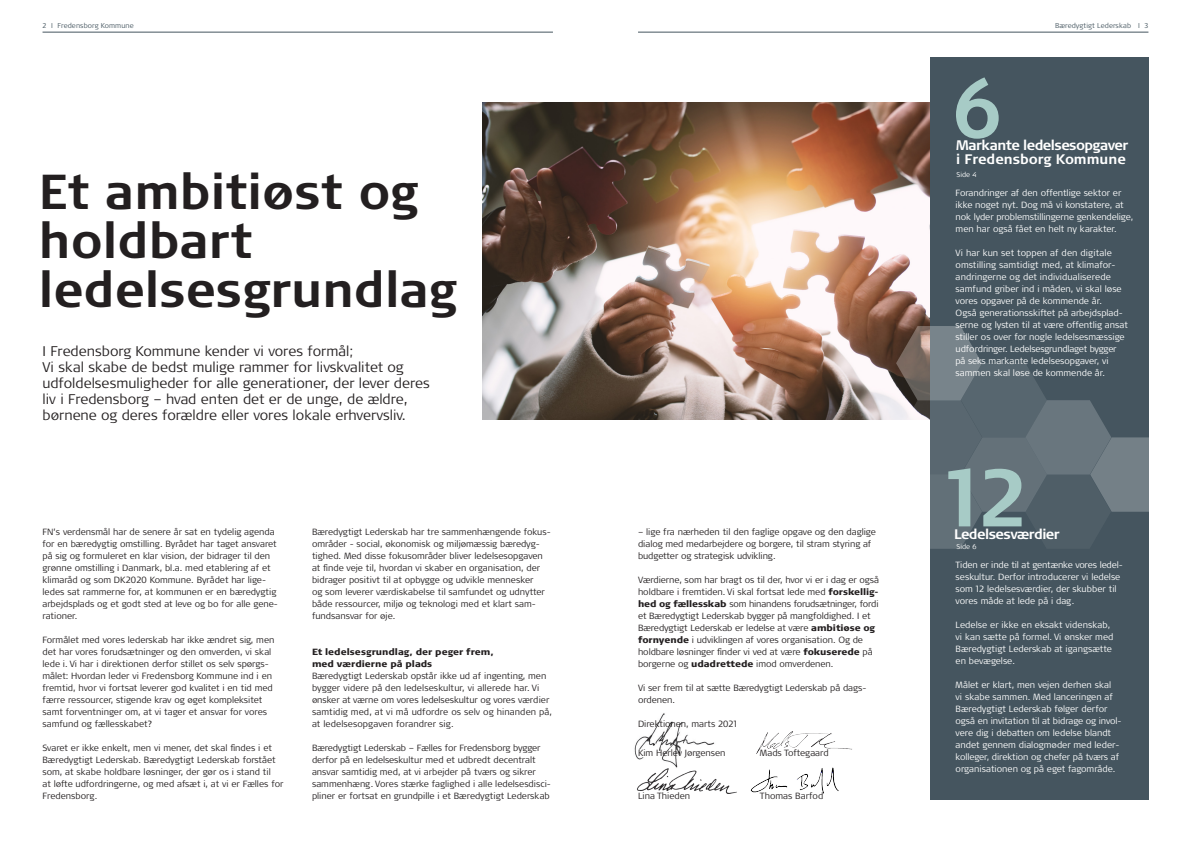
<style>
.page{position:relative;width:1191px;height:842px;background:#fff}
.page>*{position:absolute;margin:0;border:0;box-sizing:border-box;transform-origin:0 0}
.t1{font:700 49px "Signa Pro";color:#231f20}
.t2{font:300 14px "Signa Pro";color:#231f20}
.t3{font:700 13.8px "Signa Pro";letter-spacing:-.04em;color:#fff}
.t4{font:700 13.8px "Signa Pro";color:#fff}
.t5{font:300 9px/12px "Signa Pro";color:#231f20}
.t6{font:300 9px/12px "Signa Pro";color:#fff}
.t7{font:900 9px "Signa Pro";color:#231f20}
.t8{font:300 7px "Signa Pro";letter-spacing:.01em;color:#45555f}
.t9{font:300 7px "Signa Pro";color:#fff}
.s1{font-weight:900}
</style>
<div class="page">
<hr style="left:638px;top:32px;width:510px;height:1px;background:#45555f">
<img style="left:482px;top:102px;width:448px;height:318px">
<div style="left:930px;top:57px;width:218px;height:742px;background:#45555f"></div>
<hr style="left:43px;top:32px;width:510px;height:1px;background:#45555f">
<svg style="left:956px;top:77px;width:42px;height:62px"></svg>
<img style="left:637px;top:769px;width:100px;height:25px">
<img style="left:750px;top:767px;width:89px;height:27px">
<img style="left:756px;top:731px;width:96px;height:23px">
<img style="left:634px;top:713px;width:81px;height:56px">
<svg style="left:896px;top:326px;width:253px;height:223px"></svg>
<p class="t8" style="left:43px;top:20px;width:93px">2 I Fredensborg Kommune</p>
<p class="t8" style="left:1055px;top:20px;width:95px">Bæredygtigt Lederskab I 3</p>
<p class="t1" style="left:39px;top:158px;width:381px">Et ambitiøst og</p>
<p class="t1" style="left:39px;top:207px;width:215px">holdbart</p>
<p class="t1" style="left:39px;top:256px;width:419px">ledelsesgrundlag</p>
<p class="t2" style="left:43px;top:341px;width:312px">I Fredensborg Kommune kender vi vores formål;</p>
<p class="t2" style="left:43px;top:357px;width:363px">Vi skal skabe de bedst mulige rammer for livskvalitet og</p>
<p class="t2" style="left:43px;top:373px;width:389px">udfoldelsesmuligheder for alle generationer, der lever deres</p>
<p class="t2" style="left:43px;top:389px;width:367px">liv i Fredensborg – hvad enten det er de unge, de ældre,</p>
<p class="t2" style="left:43px;top:405px;width:365px">børnene og deres forældre eller vores lokale erhvervsliv.</p>
<p class="t5" style="left:43px;top:526px;width:237px">FN’s verdensmål har de senere år sat en tydelig agenda for en bæredygtig omstilling. Byrådet har taget ansvaret på sig og formuleret en klar vision, der bidrager til den grønne omstilling i Danmark, bl.a. med etablering af et klimaråd og som DK2020 Kommune. Byrådet har lige&shy;ledes sat rammerne for, at kommunen er en bæredygtig arbejdsplads og et godt sted at leve og bo for alle gene&shy;rationer.</p>
<p class="t5" style="left:43px;top:634px;width:233px">Formålet med vores lederskab har ikke ændret sig, men det har vores forudsætninger og den omverden, vi skal lede i. Vi har i direktionen derfor stillet os selv spørgs&shy;målet: Hvordan leder vi Fredensborg Kommune ind i en fremtid, hvor vi fortsat leverer god kvalitet i en tid med færre ressourcer, stigende krav og øget kompleksitet samt forventninger om, at vi tager et ansvar for vores samfund og fællesskabet?</p>
<p class="t5" style="left:43px;top:742px;width:234px">Svaret er ikke enkelt, men vi mener, det skal findes i et<br>Bæredygtigt Lederskab. Bæredygtigt Lederskab forstået som, at skabe holdbare løsninger, der gør os i stand til</p>
<p class="t5" style="left:43px;top:778px;width:242px">at løfte udfordringerne, og med afsæt i, at vi er Fælles for<br>Fredensborg.</p>
<p class="t5" style="left:312px;top:526px;width:240px">Bæredygtigt Lederskab har tre sammenhængende fokus&shy;områder - social, økonomisk og miljømæssig bæredyg-</p>
<p class="t5" style="left:312px;top:550px;width:234px">tighed. Med disse fokusområder bliver ledelsesopgaven at finde veje til, hvordan vi skaber en organisation, der bidrager positivt til at opbygge og udvikle mennesker og som leverer værdiskabelse til samfundet og udnytter både ressourcer, miljø og teknologi med et klart sam&shy;fundsansvar for øje.</p>
<p class="t7" style="left:312px;top:646px;width:183px">Et ledelsesgrundlag, der peger frem,</p>
<p class="t7" style="left:312px;top:658px;width:122px">med værdierne på plads</p>
<p class="t5" style="left:312px;top:670px;width:236px">Bæredygtigt Lederskab opstår ikke ud af ingenting, men bygger videre på den ledelseskultur, vi allerede har. Vi</p>
<p class="t5" style="left:312px;top:694px;width:241px">ønsker at værne om vores ledelseskultur og vores værdier samtidig med, at vi må udfordre os selv og hinanden på, at ledelsesopgaven forandrer sig.</p>
<p class="t5" style="left:312px;top:742px;width:240px">Bæredygtigt Lederskab – Fælles for Fredensborg bygger derfor på en ledelseskultur med et udbredt decentralt ansvar samtidig med, at vi arbejder på tværs og sikrer sammenhæng. Vores stærke faglighed i alle ledelsesdisci-</p>
<p class="t5" style="left:312px;top:790px;width:239px">pliner er fortsat en grundpille i et Bæredygtigt Lederskab</p>
<p class="t5" style="left:638px;top:526px;width:239px">– lige fra nærheden til den faglige opgave og den daglige dialog med medarbejdere og borgere, til stram styring af budgetter og strategisk udvikling.</p>
<p class="t5" style="left:638px;top:574px;width:242px">Værdierne, som har bragt os til der, hvor vi er i dag er også holdbare i fremtiden. Vi skal fortsat lede med <span class="s1">forskellig-</span></p>
<p class="t5" style="left:638px;top:598px;width:242px"><span class="s1">hed og fællesskab</span> som hinandens forudsætninger, fordi</p>
<p class="t5" style="left:638px;top:610px;width:238px">et Bæredygtigt Lederskab bygger på mangfoldighed. I et Bæredygtigt Lederskab er ledelse at være <span class="s1">ambitiøse og fornyende</span> i udviklingen af vores organisation. Og de holdbare løsninger finder vi ved at være <span class="s1">fokuserede</span> på borgerne og <span class="s1">udadrettede</span> imod omverdenen.</p>
<p class="t5" style="left:638px;top:682px;width:230px">Vi ser frem til at sætte Bæredygtigt Lederskab på dags-</p>
<p class="t5" style="left:638px;top:694px;width:39px">ordenen.</p>
<p class="t5" style="left:638px;top:718px;width:101px">Direktionen, marts 2021</p>
<p class="t5" style="left:638px;top:747px;width:89px">Kim Herlev Jørgensen</p>
<p class="t5" style="left:760px;top:747px;width:70px">Mads Toftegaard</p>
<p class="t5" style="left:638px;top:789px;width:54px">Lina Thieden</p>
<p class="t5" style="left:760px;top:789px;width:65px">Thomas Barfod</p>
<p class="t3" style="left:956px;top:135px;width:174px">Markante ledelsesopgaver</p>
<p class="t4" style="left:956px;top:150px;width:171px">i Fredensborg Kommune</p>
<p class="t9" style="left:956px;top:169px;width:22px">Side 4</p>
<p class="t6" style="left:955px;top:186px;width:167px">Forandringer af den offentlige sektor er</p>
<p class="t6" style="left:955px;top:198px;width:179px">ikke noget nyt. Dog må vi konstatere, at nok lyder problemstillingerne genkendelige, men har også fået en helt ny karakter.</p>
<p class="t6" style="left:955px;top:246px;width:161px">Vi har kun set toppen af den digitale omstilling samtidigt med, at klimafor-</p>
<p class="t6" style="left:955px;top:270px;width:167px">andringerne og det individualiserede samfund griber ind i måden, vi skal løse vores opgaver på de kommende år.</p>
<p class="t6" style="left:955px;top:306px;width:174px">Også generationsskiftet på arbejdsplad&shy;serne og lysten til at være offentlig ansat stiller os over for nogle ledelsesmæssige udfordringer. Ledelsesgrundlaget bygger</p>
<p class="t6" style="left:955px;top:354px;width:154px">på seks markante ledelsesopgaver, vi</p>
<p class="t6" style="left:955px;top:366px;width:151px">sammen skal løse de kommende år.</p>
<p class="t3" style="left:954px;top:525px;width:107px">Ledelsesværdier</p>
<p class="t9" style="left:956px;top:542px;width:21px">Side 6</p>
<p class="t6" style="left:955px;top:558px;width:169px">Tiden er inde til at gentænke vores ledel&shy;seskultur. Derfor introducerer vi ledelse som 12 ledelsesværdier, der skubber til vores måde at lede på i dag.</p>
<p class="t6" style="left:955px;top:618px;width:159px">Ledelse er ikke en eksakt videnskab, vi kan sætte på formel. Vi ønsker med<br>Bæredygtigt Lederskab at igangsætte</p>
<p class="t6" style="left:955px;top:654px;width:61px">en bevægelse.</p>
<p class="t6" style="left:955px;top:678px;width:157px">Målet er klart, men vejen derhen skal</p>
<p class="t6" style="left:955px;top:690px;width:159px">vi skabe sammen. Med lanceringen af<br>Bæredygtigt Lederskab følger derfor</p>
<p class="t6" style="left:955px;top:714px;width:167px">også en invitation til at bidrage og invol-</p>
<p class="t6" style="left:955px;top:726px;width:165px">vere dig i debatten om ledelse blandt andet gennem dialogmøder med leder&shy;kolleger, direktion og chefer på tværs af organisationen og på eget fagområde.</p>
</div>
